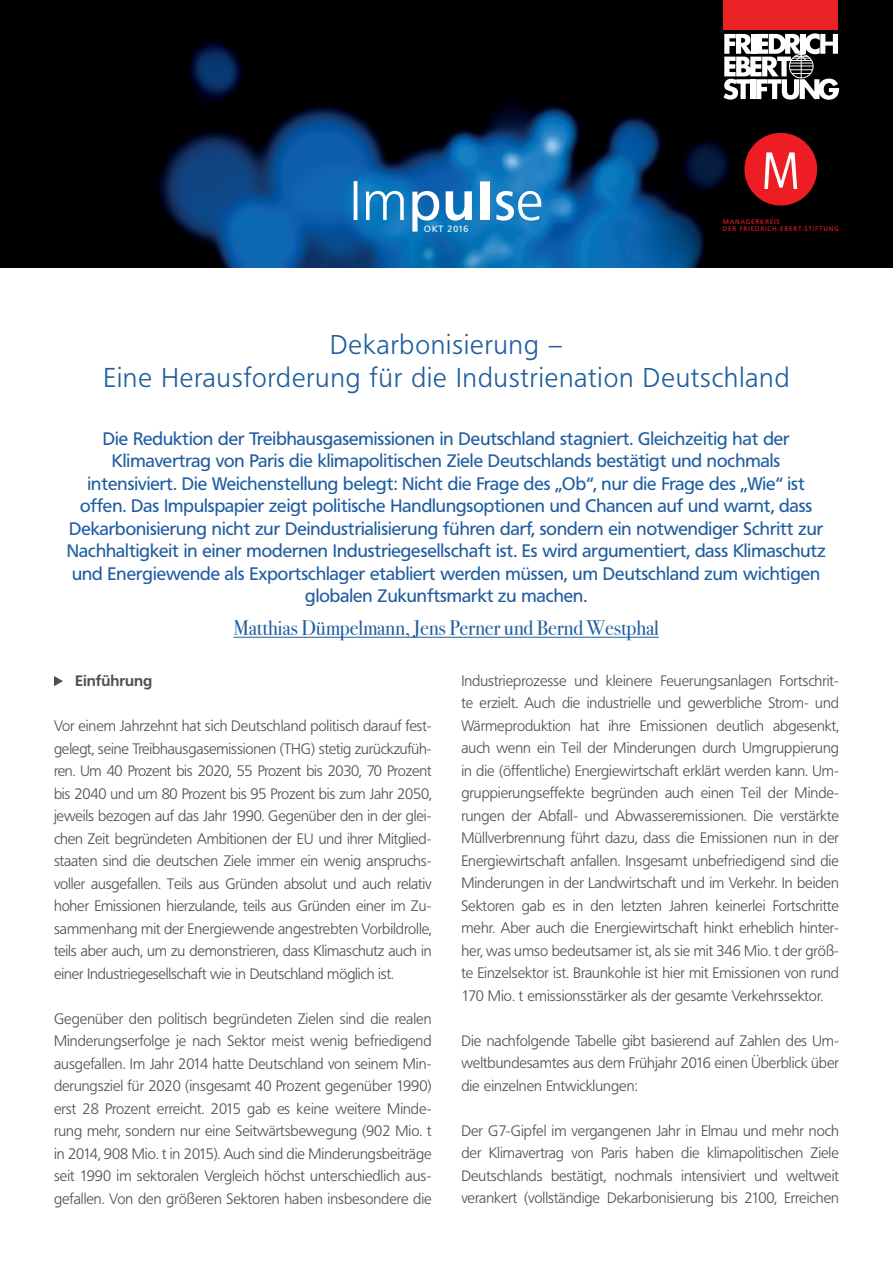
<style>
.page{position:relative;width:893px;height:1263px;background:#fff}
.page>*{position:absolute;margin:0;border:0;box-sizing:border-box;transform-origin:0 0}
.t1{font:300 27px "Frutiger BQ";letter-spacing:.04em;color:#1f5da1}
.t2{font:21px "Bodoni Svty Two ITCTT";letter-spacing:-.01em;color:#1f5da1}
.t3{font:18px/22.5px "Frutiger BQ";color:#1f5da1;text-align:center}
.t4{font:300 15px/22.5px "Frutiger BQ";color:#4d4f56;text-align:justify}
.t5{font:700 15px "Frutiger BQ";color:#4d4f56}
.t6{font:9px "Frutiger BQ";letter-spacing:.1em;color:#fff}
.t7{font:6.6px "Frutiger LT Std";letter-spacing:.1em;color:#ee1d23}
</style>
<div class="page">
<svg style="left:54px;top:676px;width:9px;height:10px"></svg>
<hr style="left:234px;top:637px;width:425px;height:1px;background:#1f5da1">
<img style="left:0;top:0;width:893px;height:268px">
<svg style="left:744px;top:130px;width:74px;height:78px;background:#ac282b"></svg>
<div style="left:723px;top:0;width:115px;height:29px;background:#eb2225"></div>
<svg style="left:723px;top:33px;width:116px;height:67px"></svg>
<svg style="left:354px;top:181px;width:187px;height:51px"></svg>
<p class="t7" style="left:723px;top:217px;width:58px">MANAGERKREIS</p>
<p class="t6" style="left:424px;top:223px;width:46px">OKT 2016</p>
<p class="t7" style="left:723px;top:225px;width:118px">DER FRIEDRICH-EBERT-STIFTUNG</p>
<p class="t1" style="left:330px;top:329px;width:234px">Dekarbonisierung –</p>
<p class="t1" style="left:104px;top:362px;width:687px">Eine Herausforderung für die Industrienation Deutschland</p>
<p class="t3" style="left:67px;top:428px;width:760px">Die Reduktion der Treibhausgasemissionen in Deutschland stagniert. Gleichzeitig hat der Klimavertrag von Paris die klimapolitischen Ziele Deutschlands bestätigt und nochmals intensiviert. Die Weichenstellung belegt: Nicht die Frage des „Ob“, nur die Frage des „Wie“ ist offen. Das Impulspapier zeigt politische Handlungsoptionen und Chancen auf und warnt, dass Dekarbonisierung nicht zur Deindustrialisierung führen darf, sondern ein notwendiger Schritt zur Nachhaltigkeit in einer modernen Industriegesellschaft ist. Es wird argumentiert, dass Klimaschutz und Energiewende als Exportschlager etabliert werden müssen, um Deutschland zum wichtigen globalen Zukunftsmarkt zu machen.</p>
<p class="t2" style="left:234px;top:610px;width:427px">Matthias Dümpelmann, Jens Perner und Bernd Westphal</p>
<p class="t5" style="left:75px;top:672px;width:79px">Einführung</p>
<p class="t4" style="left:54px;top:715px;width:379px">Vor einem Jahrzehnt hat sich Deutschland politisch darauf fest&shy;gelegt, seine Treibhausgasemissionen (THG) stetig zurückzufüh&shy;ren. Um 40 Prozent bis 2020, 55 Prozent bis 2030, 70 Prozent bis 2040 und um 80 Prozent bis 95 Prozent bis zum Jahr 2050, jeweils bezogen auf das Jahr 1990. Gegenüber den in der glei&shy;chen Zeit begründeten Ambitionen der EU und ihrer Mitglied&shy;staaten sind die deutschen Ziele immer ein wenig anspruchs&shy;voller ausgefallen. Teils aus Gründen absolut und auch relativ hoher Emissionen hierzulande, teils aus Gründen einer im Zu&shy;sammenhang mit der Energiewende angestrebten Vorbildrolle, teils aber auch, um zu demonstrieren, dass Klimaschutz auch in einer Industriegesellschaft wie in Deutschland möglich ist.</p>
<p class="t4" style="left:54px;top:1007px;width:379px">Gegenüber den politisch begründeten Zielen sind die realen Minderungserfolge je nach Sektor meist wenig befriedigend ausgefallen. Im Jahr 2014 hatte Deutschland von seinem Min&shy;derungsziel für 2020 (insgesamt 40 Prozent gegenüber 1990) erst 28 Prozent erreicht. 2015 gab es keine weitere Minde&shy;rung mehr, sondern nur eine Seitwärtsbewegung (902 Mio. t in 2014, 908 Mio. t in 2015). Auch sind die Minderungsbeiträge seit 1990 im sektoralen Vergleich höchst unterschiedlich aus&shy;gefallen. Von den größeren Sektoren haben insbesondere die</p>
<p class="t4" style="left:461px;top:669px;width:379px">Industrieprozesse und kleinere Feuerungsanlagen Fortschrit&shy;te erzielt. Auch die industrielle und gewerbliche Strom- und Wärmeproduktion hat ihre Emissionen deutlich abgesenkt, auch wenn ein Teil der Minderungen durch Umgruppierung in die (öffentliche) Energiewirtschaft erklärt werden kann. Um&shy;gruppierungseffekte begründen auch einen Teil der Minde&shy;rungen der Abfall- und Abwasseremissionen. Die verstärkte Müllverbrennung führt dazu, dass die Emissionen nun in der Energiewirtschaft anfallen. Insgesamt unbefriedigend sind die Minderungen in der Landwirtschaft und im Verkehr. In beiden Sektoren gab es in den letzten Jahren keinerlei Fortschritte mehr. Aber auch die Energiewirtschaft hinkt erheblich hinter&shy;her, was umso bedeutsamer ist, als sie mit 346 Mio. t der größ&shy;te Einzelsektor ist. Braunkohle ist hier mit Emissionen von rund 170 Mio. t emissionsstärker als der gesamte Verkehrssektor.</p>
<p class="t4" style="left:461px;top:1029px;width:379px">Die nachfolgende Tabelle gibt basierend auf Zahlen des Um&shy;weltbundesamtes aus dem Frühjahr 2016 einen Überblick über die einzelnen Entwicklungen:</p>
<p class="t4" style="left:461px;top:1119px;width:379px">Der G7-Gipfel im vergangenen Jahr in Elmau und mehr noch der Klimavertrag von Paris haben die klimapolitischen Ziele Deutschlands bestätigt, nochmals intensiviert und weltweit verankert (vollständige Dekarbonisierung bis 2100, Erreichen</p>
</div>
